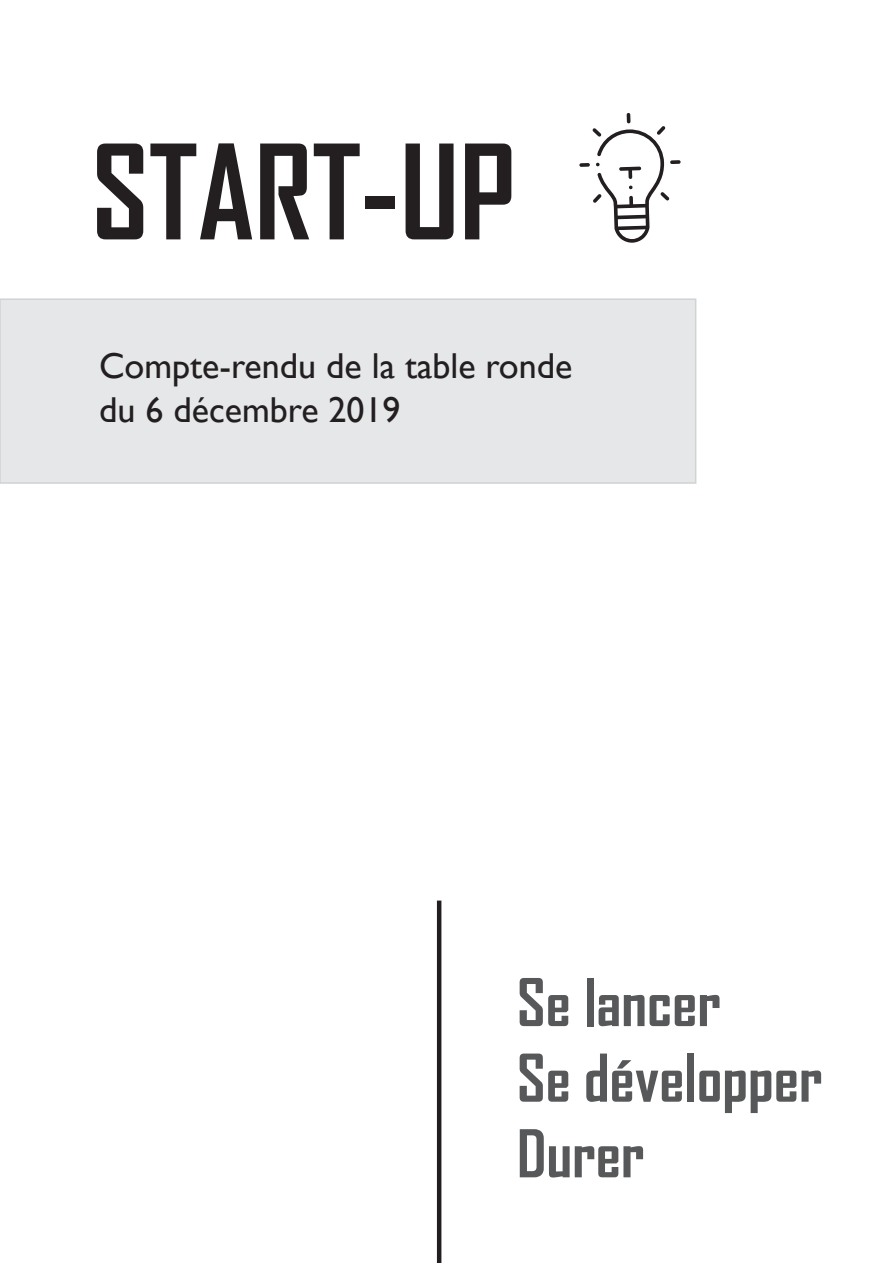
<style>
.page{position:relative;width:893px;height:1263px;background:#fff}
.page>*{position:absolute;margin:0;border:0;box-sizing:border-box;transform-origin:0 0}
.t1{font:700 125.4px "Agency FB";color:#231f20}
.t2{font:700 63px/75.6px "Agency FB";color:#57585a}
.t3{font:36px/43.2px "Gill Sans";color:#231f20}
</style>
<div class="page">
<div style="left:579px;top:162px;width:12px;height:6px;background:#231f20;border-radius:3px"></div>
<div style="left:578px;top:161px;width:13px;height:7px;border:2px solid #fff;border-radius:3px"></div>
<div style="left:669px;top:159px;width:12px;height:6px;background:#231f20;border-radius:3px"></div>
<div style="left:669px;top:159px;width:13px;height:7px;border:2px solid #fff;border-radius:3px"></div>
<svg style="left:589px;top:113px;width:83px;height:130px"></svg>
<div style="left:594px;top:161px;width:7px;height:7px;border:2px solid #fff;border-radius:50%"></div>
<hr style="left:437px;top:900px;width:4px;height:363px;background:#231f20">
<div style="left:0;top:298px;width:696px;height:186px;background:#e6e7e9;border:2px solid #d1d2d4"></div>
<h1 class="t1" style="left:92px;top:114px;width:426px">START-UP</h1>
<p class="t3" style="left:99px;top:345px;width:475px">Compte-rendu de la table ronde du 6 décembre 2019</p>
<h2 class="t2" style="left:517px;top:963px;width:307px">Se lancer<br>Se développer<br>Durer</h2>
</div>
